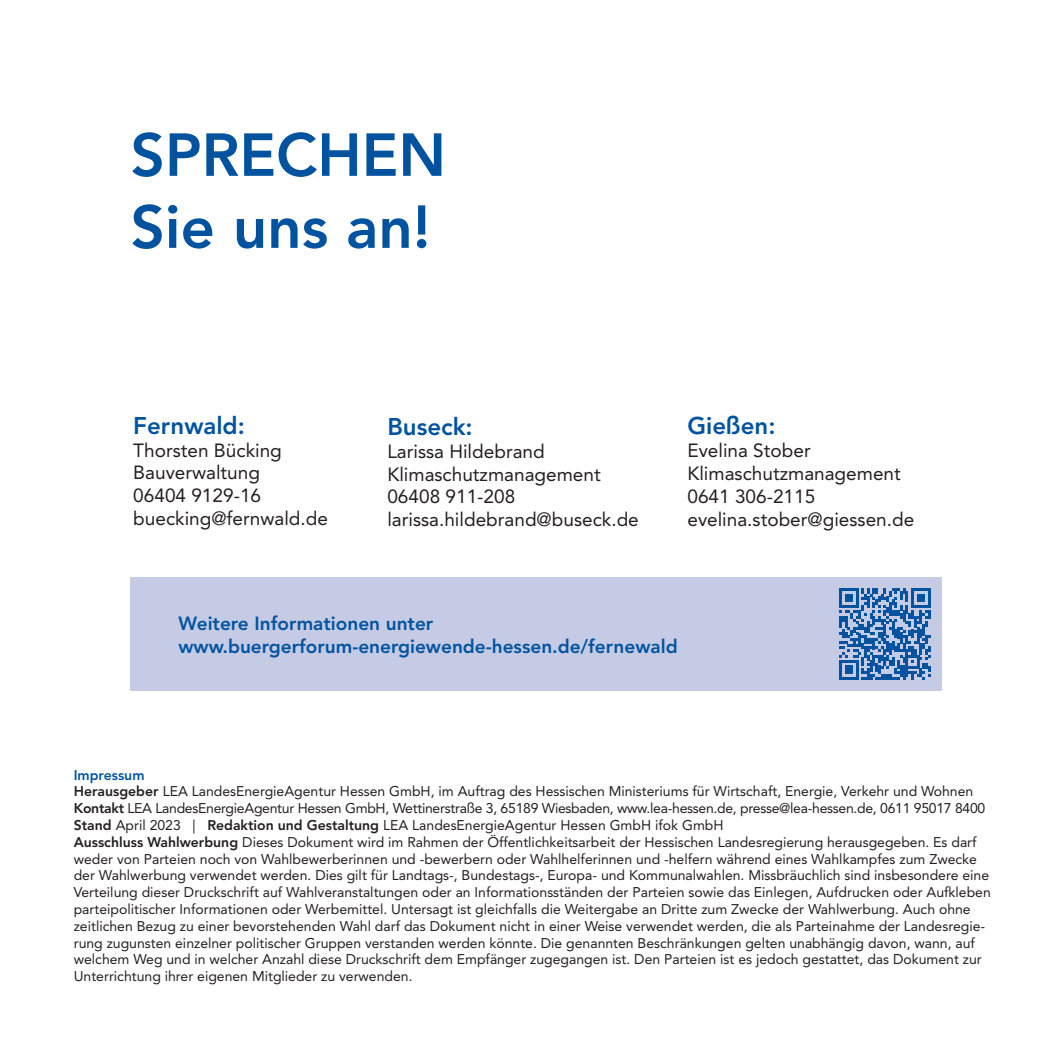
<style>
.page{position:relative;width:1055px;height:1055px;background:#fff}
.page>*{position:absolute;margin:0;border:0;box-sizing:border-box;transform-origin:0 0}
.t1{font:800 60px/72px "Avenir LT Std";color:#0153a0}
.t2{font:800 24px "Avenir LT Std";color:#0153a0}
.t3{font:19px/22.8px "Avenir LT Std";color:#231f20}
.t4{font:800 19px/22.8px "Avenir LT Std";color:#0153a0}
.t5{font:14px/16.8px "Avenir LT Std";color:#231f20}
.s1{font-weight:800;color:#0153a0}
.s2{font-weight:800}
</style>
<div class="page">
<div style="left:130px;top:577px;width:811px;height:113px;background:#c5cbe5"></div>
<svg style="left:839px;top:588px;width:91px;height:91px"></svg>
<h1 class="t1" style="left:130px;top:119px;width:317px">SPRECHEN<br>Sie uns an!</h1>
<h2 class="t2" style="left:133px;top:411px;width:113px">Fernwald:</h2>
<h3 class="t3" style="left:133px;top:439px;width:196px">Thorsten Bücking<br>Bauverwaltung<br>06404 9129-16 buecking@fernwald.de</h3>
<h2 class="t2" style="left:387px;top:412px;width:87px">Buseck:</h2>
<h3 class="t3" style="left:387px;top:440px;width:253px">Larissa Hildebrand<br>Klimaschutzmanagement<br>06408 911-208 larissa.hildebrand@buseck.de</h3>
<h2 class="t2" style="left:687px;top:412px;width:90px">Gießen:</h2>
<h3 class="t3" style="left:687px;top:439px;width:228px">Evelina Stober<br>Klimaschutzmanagement<br>0641 306-2115 evelina.stober@giessen.de</h3>
<h3 class="t4" style="left:178px;top:612px;width:500px">Weitere Informationen unter www.buergerforum-energiewende-hessen.de/fernewald</h3>
<p class="t5" style="left:74px;top:766px;width:918px"><span class="s1">Impressum<br></span><span class="s2">Herausgeber</span> LEA LandesEnergieAgentur Hessen GmbH, im Auftrag des Hessischen Ministeriums für Wirtschaft, Energie, Verkehr und Wohnen <span class="s2">Kontakt</span> LEA LandesEnergieAgentur Hessen GmbH, Wettinerstraße 3, 65189 Wiesbaden, www.lea-hessen.de, presse@lea-hessen.de, 0611 95017 8400<br><span class="s2">Stand</span> April 2023 | <span class="s2">Redaktion und Gestaltung</span> LEA LandesEnergieAgentur Hessen GmbH ifok GmbH<br><span class="s2">Ausschluss Wahlwerbung</span> Dieses Dokument wird im Rahmen der Öffentlichkeitsarbeit der Hessischen Landesregierung herausgegeben. Es darf weder von Parteien noch von Wahlbewerberinnen und -bewerbern oder Wahlhelferinnen und -helfern während eines Wahlkampfes zum Zwecke der Wahlwerbung verwendet werden. Dies gilt für Landtags-, Bundestags-, Europa- und Kommunalwahlen. Missbräuchlich sind insbesondere eine Verteilung dieser Druckschrift auf Wahlveranstaltungen oder an Informationsständen der Parteien sowie das Einlegen, Aufdrucken oder Aufkleben parteipolitischer Informationen oder Werbemittel. Untersagt ist gleichfalls die Weitergabe an Dritte zum Zwecke der Wahlwerbung. Auch ohne zeitlichen Bezug zu einer bevorstehenden Wahl darf das Dokument nicht in einer Weise verwendet werden, die als Parteinahme der Landesregie&shy;rung zugunsten einzelner politischer Gruppen verstanden werden könnte. Die genannten Beschränkungen gelten unabhängig davon, wann, auf welchem Weg und in welcher Anzahl diese Druckschrift dem Empfänger zugegangen ist. Den Parteien ist es jedoch gestattet, das Dokument zur Unterrichtung ihrer eigenen Mitglieder zu verwenden.</p>
</div>
